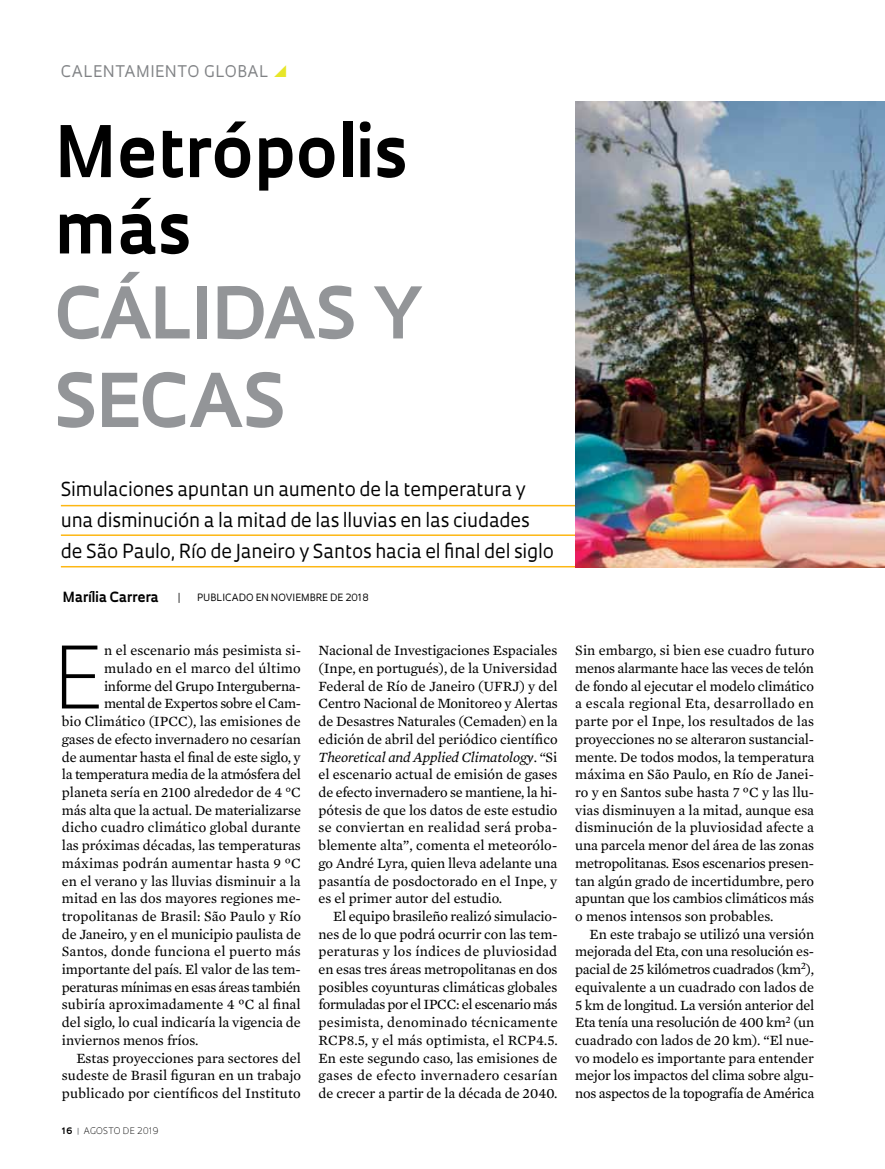
<style>
.page{position:relative;width:885px;height:1169px;background:#fff}
.page>*{position:absolute;margin:0;border:0;box-sizing:border-box;transform-origin:0 0}
.t1{font:300 83.55px "Oculum";color:#000}
.t2{font:700 72px "Oculum";color:#939598}
.t3{font:700 69.15px/76.3px "Oculum";color:#000}
.t4{font:700 69.15px "Oculum";color:#939598}
.t5{font:18.75px/30.9px "Oculum";letter-spacing:-.01em;color:#000}
.t6{font:15.6px "Oculum";letter-spacing:.03em;color:#808285}
.t7{font:14.4px/17.7px "Mercury Text G2";color:#000;text-align:justify}
.t8{font:14.4px "Mercury Text G2";letter-spacing:-.02em;color:#000}
.t9{font:14.4px "Mercury Text G2";letter-spacing:-.025em;color:#000}
.t10{font:14.4px "Mercury Text G2";letter-spacing:.02em;color:#000}
.t11{font:700 13.65px "Oculum";letter-spacing:-.005em;color:#000}
.t12{font:9.75px "Oculum";color:#000}
.t13{font:300 8.7px "Oculum";letter-spacing:.01em;color:#000}
.s1{font-weight:700}
.s2{font-weight:700;color:#939598}
.s3{font-style:italic}
</style>
<div class="page">
<hr style="left:61px;top:566px;width:603px;height:1px;background:#fdb714">
<hr style="left:61px;top:534px;width:603px;height:2px;background:#fdb714">
<hr style="left:61px;top:505px;width:603px;height:1px;background:#fdb714">
<img style="left:575px;top:102px;width:310px;height:465px">
<p class="t6" style="left:61px;top:61px;width:209px">CALENTAMIENTO GLOBAL</p>
<h3 class="t3" style="left:54px;top:110px;width:354px">Metrópolis más</h3>
<h3 class="t4" style="left:54px;top:265px;width:366px">cálidas y</h3>
<h2 class="t2" style="left:54px;top:351px;width:133px">SECAS</h2>
<h3 class="t5" style="left:61px;top:473px;width:495px">Simulaciones apuntan un aumento de la temperatura y una disminución a la mitad de las lluvias en las ciudades de São Paulo, Río de Janeiro y Santos hacia el final del siglo</h3>
<p class="t11" style="left:62px;top:588px;width:98px">Marília Carrera</p>
<p class="t12" style="left:178px;top:591px;width:4px">|</p>
<p class="t12" style="left:197px;top:591px;width:103px">PUBLICADO EN noviembre</p>
<p class="t12" style="left:330px;top:591px;width:40px">DE 2018</p>
<h1 class="t1" style="left:54px;top:620px;width:38px">E</h1>
<p class="t7" style="left:104px;top:641px;width:198px">n el escenario más pesimista si-</p>
<p class="t10" style="left:104px;top:658px;width:198px">mulado en el marco del último</p>
<p class="t8" style="left:104px;top:675px;width:198px">informe del Grupo Interguberna-</p>
<p class="t9" style="left:104px;top:693px;width:198px">mental de Expertos sobre el Cam-</p>
<p class="t7" style="left:62px;top:711px;width:240px">bio Climático (IPCC), las emisiones de</p>
<p class="t7" style="left:62px;top:729px;width:240px">gases de efecto invernadero no cesarían</p>
<p class="t7" style="left:62px;top:747px;width:240px">de aumentar hasta el final de este siglo, y</p>
<p class="t8" style="left:62px;top:764px;width:241px">la temperatura media de la atmósfera del</p>
<p class="t7" style="left:62px;top:782px;width:241px">planeta sería en 2100 alrededor de 4 °C</p>
<p class="t7" style="left:62px;top:800px;width:241px">más alta que la actual. De materializarse</p>
<p class="t7" style="left:62px;top:818px;width:240px">dicho cuadro climático global durante</p>
<p class="t7" style="left:62px;top:835px;width:240px">las próximas décadas, las temperaturas</p>
<p class="t7" style="left:62px;top:853px;width:240px">máximas podrán aumentar hasta 9 ºC</p>
<p class="t7" style="left:62px;top:871px;width:240px">en el verano y las lluvias disminuir a la</p>
<p class="t7" style="left:62px;top:888px;width:240px">mitad en las dos mayores regiones me-</p>
<p class="t7" style="left:62px;top:906px;width:241px">tropolitanas de Brasil: São Paulo y Río</p>
<p class="t7" style="left:62px;top:924px;width:241px">de Janeiro, y en el municipio paulista de</p>
<p class="t7" style="left:62px;top:942px;width:240px">Santos, donde funciona el puerto más</p>
<p class="t7" style="left:62px;top:959px;width:240px">importante del país. El valor de las tem-</p>
<p class="t9" style="left:62px;top:976px;width:240px">peraturas mínimas en esas áreas también</p>
<p class="t7" style="left:62px;top:995px;width:240px">subiría aproximadamente 4 ºC al final</p>
<p class="t7" style="left:62px;top:1012px;width:240px">del siglo, lo cual indicaría la vigencia de</p>
<p class="t7" style="left:62px;top:1030px;width:138px">inviernos menos fríos.</p>
<p class="t7" style="left:76px;top:1048px;width:226px">Estas proyecciones para sectores del</p>
<p class="t7" style="left:62px;top:1065px;width:241px">sudeste de Brasil figuran en un trabajo</p>
<p class="t7" style="left:62px;top:1083px;width:240px">publicado por científicos del Instituto</p>
<p class="t13" style="left:62px;top:1124px;width:98px"><span class="s1">16</span> <span class="s2">|</span> AGOSTO DE 2019</p>
<p class="t7" style="left:319px;top:641px;width:241px">Nacional de Investigaciones Espaciales (Inpe, en portugués), de la Universidad Federal de Río de Janeiro (UFRJ) y del Centro Nacional de Monitoreo y Alertas de Desastres Naturales (Cemaden) en la edición de abril del periódico científico <span class="s3">Theoretical and Applied Climatology</span>. “Si el escenario actual de emisión de gases de efecto invernadero se mantiene, la hi&shy;pótesis de que los datos de este estudio se conviertan en realidad será proba&shy;blemente alta”, comenta el meteorólo&shy;go André Lyra, quien lleva adelante una pasantía de posdoctorado en el Inpe, y es el primer autor del estudio.</p>
<p class="t7" style="left:319px;top:906px;width:241px;text-indent:14px">El equipo brasileño realizó simulacio&shy;nes de lo que podrá ocurrir con las tem&shy;peraturas y los índices de pluviosidad en esas tres áreas metropolitanas en dos posibles coyunturas climáticas globales formuladas por el IPCC: el escenario más pesimista, denominado técnicamente RCP8.5, y el más optimista, el RCP4.5.<br>En este segundo caso, las emisiones de gases de efecto invernadero cesarían de crecer a partir de la década de 2040.</p>
<p class="t7" style="left:575px;top:641px;width:241px">Sin embargo, si bien ese cuadro futuro menos alarmante hace las veces de telón de fondo al ejecutar el modelo climático a escala regional Eta, desarrollado en parte por el Inpe, los resultados de las proyecciones no se alteraron sustancial&shy;mente. De todos modos, la temperatura máxima en São Paulo, en Río de Janei&shy;ro y en Santos sube hasta 7 ºC y las llu&shy;vias disminuyen a la mitad, aunque esa disminución de la pluviosidad afecte a una parcela menor del área de las zonas metropolitanas. Esos escenarios presen&shy;tan algún grado de incertidumbre, pero apuntan que los cambios climáticos más o menos intensos son probables.</p>
<p class="t7" style="left:575px;top:924px;width:241px;text-indent:14px">En este trabajo se utilizó una versión mejorada del Eta, con una resolución es&shy;pacial de 25 kilómetros cuadrados (km<sup>2</sup>), equivalente a un cuadrado con lados de 5 km de longitud. La versión anterior del Eta tenía una resolución de 400 km<sup>2</sup> (un cuadrado con lados de 20 km). “El nue&shy;vo modelo es importante para entender mejor los impactos del clima sobre algu&shy;nos aspectos de la topografía de América</p>
</div>
